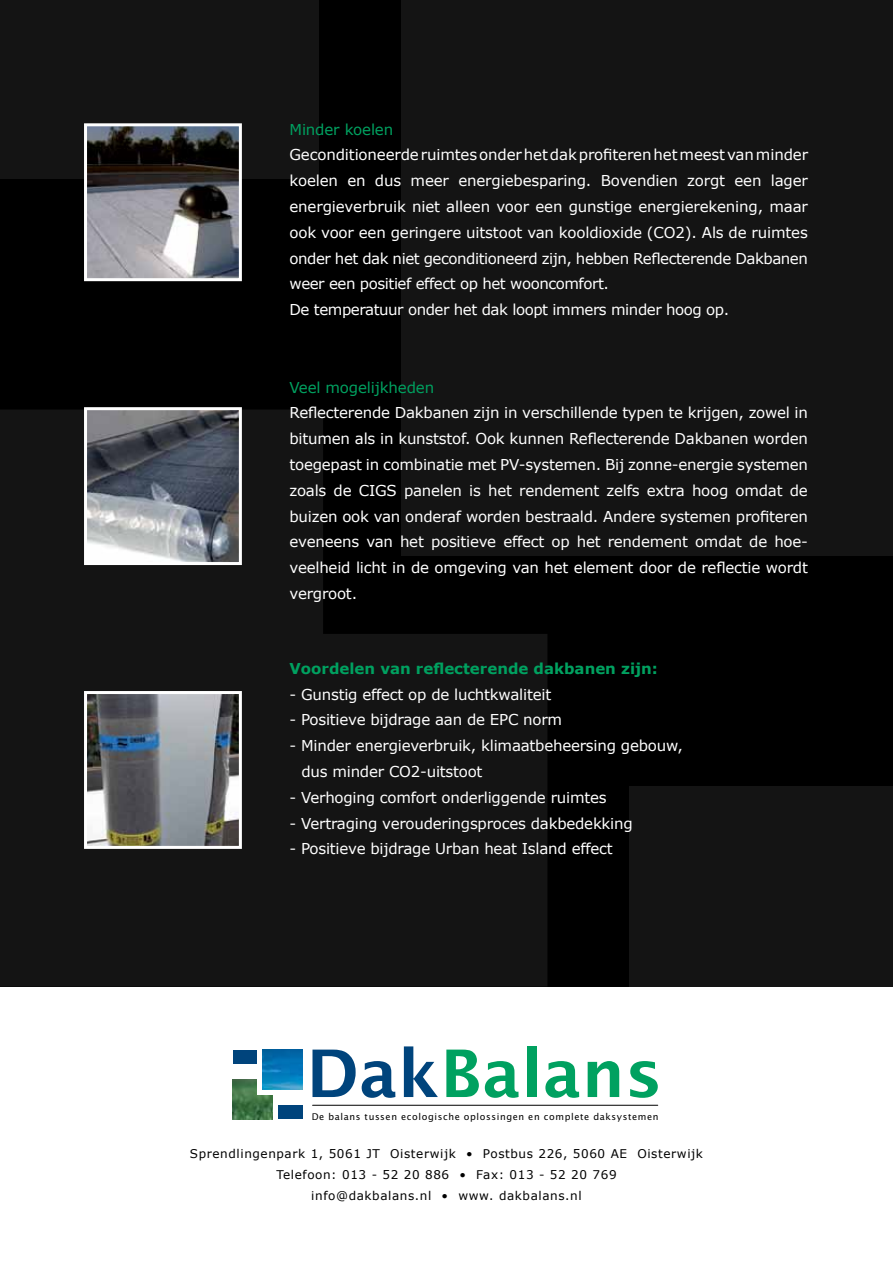
<style>
.page{position:relative;width:893px;height:1263px;background:#fff}
.page>*{position:absolute;margin:0;border:0;box-sizing:border-box;transform-origin:0 0}
.t1{font:15px/25.8px "Verdana";letter-spacing:-.015em;color:#fff}
.t2{font:700 15px "Verdana";color:#00a160}
.t3{font:15px "Verdana";letter-spacing:-.01em;color:#00a160}
.t4{font:12px/21px "Verdana";letter-spacing:.05em;color:#000;text-align:center}
.t5{font:9.3px "Lucida Sans";letter-spacing:.065em;color:#000}
</style>
<div class="page">
<div style="left:0;top:0;width:893px;height:986px;background:#000"></div>
<div style="left:0;top:0;width:319px;height:179px;background:#141414"></div>
<div style="left:629px;top:786px;width:264px;height:200px;background:#141414"></div>
<svg style="left:0;top:410px;width:547px;height:576px;background:#111"></svg>
<div style="left:401px;top:0;width:492px;height:556px;background:#141414"></div>
<div style="left:233px;top:1049px;width:24px;height:14px;background:#00447c"></div>
<div style="left:278px;top:1105px;width:25px;height:14px;background:#00447c"></div>
<img style="left:233px;top:1079px;width:40px;height:40px">
<svg style="left:257px;top:1049px;width:46px;height:46px"></svg>
<img style="left:263px;top:1049px;width:40px;height:40px">
<svg style="left:312px;top:1049px;width:44px;height:48px"></svg>
<svg style="left:362px;top:1061px;width:33px;height:37px"></svg>
<svg style="left:404px;top:1046px;width:34px;height:51px"></svg>
<svg style="left:446px;top:1049px;width:33px;height:48px"></svg>
<svg style="left:485px;top:1061px;width:34px;height:37px"></svg>
<div style="left:527px;top:1046px;width:10px;height:51px;background:#00a160"></div>
<svg style="left:545px;top:1061px;width:34px;height:37px"></svg>
<svg style="left:588px;top:1061px;width:31px;height:36px"></svg>
<svg style="left:630px;top:1061px;width:28px;height:37px"></svg>
<hr style="left:313px;top:1105px;width:345px;height:1px;background:#000">
<img style="left:88px;top:127px;width:150px;height:150px">
<div style="left:84px;top:123px;width:158px;height:158px;border:3px solid #fff"></div>
<img style="left:88px;top:411px;width:150px;height:150px">
<div style="left:84px;top:407px;width:158px;height:158px;border:3px solid #fff"></div>
<img style="left:88px;top:695px;width:150px;height:150px">
<div style="left:84px;top:691px;width:158px;height:158px;border:3px solid #fff"></div>
<p class="t3" style="left:289px;top:120px;width:105px">Minder koelen</p>
<p class="t1" style="left:289px;top:141px;width:520px">Geconditioneerde ruimtes onder het dak profiteren het meest van minder koelen en dus meer energiebesparing. Bovendien zorgt een lager energieverbruik niet alleen voor een gunstige energierekening, maar ook voor een geringere uitstoot van kooldioxide (CO2). Als de ruimtes onder het dak niet geconditioneerd zijn, hebben Reflecterende Dakbanen weer een positief effect op het wooncomfort.<br>De temperatuur onder het dak loopt immers minder hoog op.</p>
<p class="t3" style="left:289px;top:378px;width:146px">Veel mogelijkheden</p>
<p class="t1" style="left:289px;top:399px;width:520px;text-align:justify">Reflecterende Dakbanen zijn in verschillende typen te krijgen, zowel in bitumen als in kunststof. Ook kunnen Reflecterende Dakbanen worden toegepast in combinatie met PV-systemen. Bij zonne-energie systemen zoals de CIGS panelen is het rendement zelfs extra hoog omdat de buizen ook van onderaf worden bestraald. Andere systemen profiteren eveneens van het positieve effect op het rendement omdat de hoe&shy;veelheid licht in de omgeving van het element door de reflectie wordt vergroot.</p>
<p class="t2" style="left:289px;top:659px;width:370px">Voordelen van reflecterende dakbanen zijn:</p>
<p class="t1" style="left:289px;top:681px;width:263px">- Gunstig effect op de luchtkwaliteit</p>
<p class="t1" style="left:289px;top:707px;width:274px">- Positieve bijdrage aan de EPC norm</p>
<p class="t1" style="left:301px;top:732px;width:383px;text-indent:-12px">- Minder energieverbruik, klimaatbeheersing gebouw, dus minder CO2-uitstoot</p>
<p class="t1" style="left:289px;top:784px;width:319px">- Verhoging comfort onderliggende ruimtes</p>
<p class="t1" style="left:289px;top:810px;width:345px">- Vertraging verouderingsproces dakbedekking</p>
<p class="t1" style="left:289px;top:836px;width:325px">- Positieve bijdrage Urban heat Island effect</p>
<p class="t5" style="left:312px;top:1110px;width:348px">De balans tussen ecologische oplossingen en complete daksystemen</p>
<p class="t4" style="left:190px;top:1143px;width:515px">Sprendlingenpark 1, 5061 JT Oisterwijk • Postbus 226, 5060 AE Oisterwijk<br>Telefoon: 013 - 52 20 886 • Fax: 013 - 52 20 769<br>info@dakbalans.nl • www. dakbalans.nl</p>
</div>
